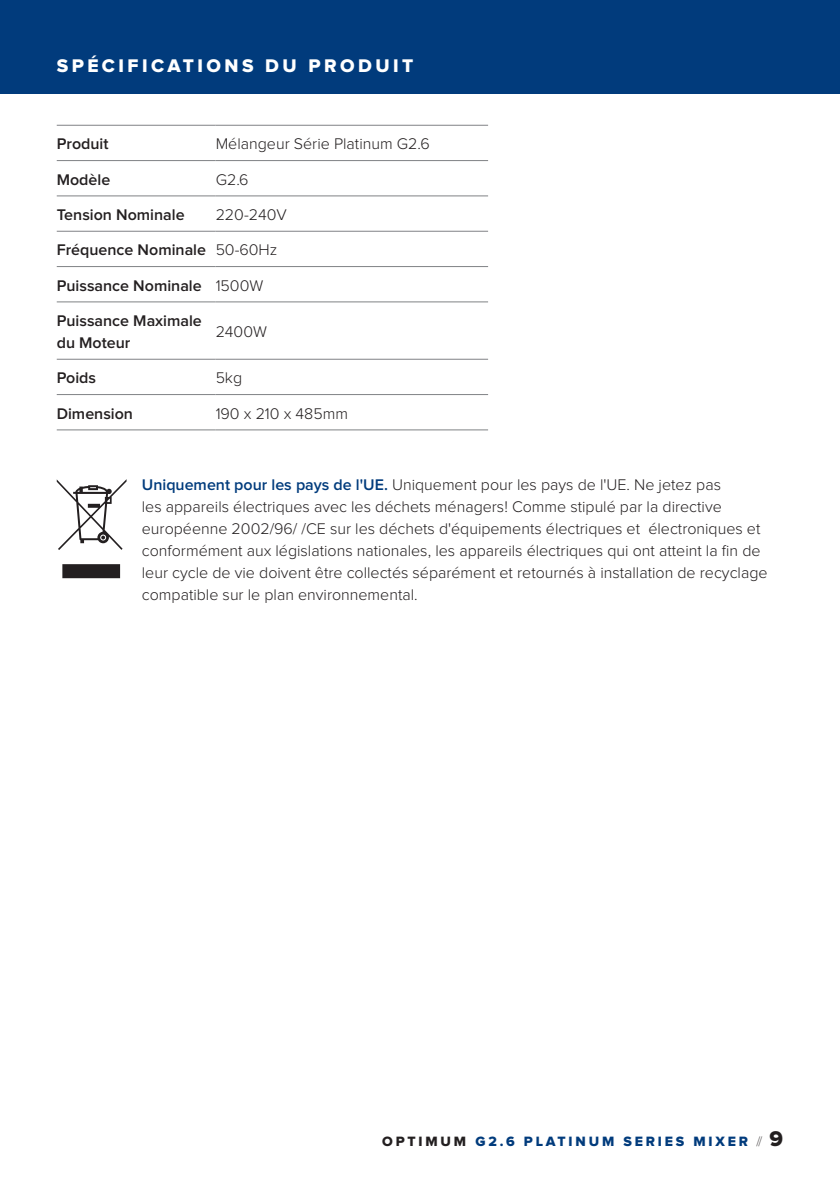
<style>
.page{position:relative;width:840px;height:1191px;background:#fff}
.page>*{position:absolute;margin:0;border:0;box-sizing:border-box;transform-origin:0 0}
.Page_Header_Right_Pa{font:19px "Proxima Nova Extrabld";letter-spacing:.18em;color:#fff}
.Body_no_indent_ENGLI{font:300 16px/22px "Proxima Nova";color:#231f20}
.Body_Table_ENGLISH{font:600 16px/22px "Proxima Nova";color:#231f20}
.Body_Table_ENGLISH-2{font:300 16px "Proxima Nova";color:#231f20}
.t1{font:14px "Proxima Nova Extrabld";letter-spacing:.2em;color:#013b7c}
.s1{font-weight:600;color:#013b7c}
.s2{color:#231f20}
.s3{font-family:"Proxima Nova";font-weight:100;color:#231f20}
.s4{font-size:22px;color:#231f20}
</style>
<div class="page">
<div style="left:0;top:0;width:839px;height:94px;background:#013b7c"></div>
<hr style="left:57px;top:125px;width:158px;height:1px;background:#808285">
<hr style="left:215px;top:125px;width:273px;height:1px;background:#808285">
<hr style="left:57px;top:160px;width:158px;height:1px;background:#808285">
<hr style="left:215px;top:160px;width:273px;height:1px;background:#808285">
<hr style="left:57px;top:195px;width:158px;height:1px;background:#808285">
<hr style="left:215px;top:195px;width:273px;height:1px;background:#808285">
<hr style="left:57px;top:231px;width:158px;height:1px;background:#808285">
<hr style="left:215px;top:231px;width:273px;height:1px;background:#808285">
<hr style="left:57px;top:266px;width:158px;height:1px;background:#808285">
<hr style="left:215px;top:266px;width:273px;height:1px;background:#808285">
<hr style="left:57px;top:301px;width:158px;height:1px;background:#808285">
<hr style="left:215px;top:301px;width:273px;height:1px;background:#808285">
<hr style="left:57px;top:359px;width:158px;height:1px;background:#808285">
<hr style="left:215px;top:359px;width:273px;height:1px;background:#808285">
<hr style="left:57px;top:394px;width:158px;height:1px;background:#808285">
<hr style="left:215px;top:394px;width:273px;height:1px;background:#808285">
<hr style="left:57px;top:429px;width:158px;height:1px;background:#808285">
<hr style="left:215px;top:429px;width:273px;height:1px;background:#808285">
<svg style="left:57px;top:479px;width:69px;height:99px"></svg>
<p class="Page_Header_Right_Pa" style="left:57px;top:57px;width:358px">SPÉCIFICATIONS DU PRODUIT</p>
<p class="Body_Table_ENGLISH" style="left:57px;top:134px;width:53px">Produit</p>
<p class="Body_Table_ENGLISH-2" style="left:215px;top:137px;width:215px">Mélangeur Série Platinum G2.6</p>
<p class="Body_Table_ENGLISH" style="left:57px;top:169px;width:55px">Modèle</p>
<p class="Body_Table_ENGLISH-2" style="left:215px;top:172px;width:34px">G2.6</p>
<p class="Body_Table_ENGLISH" style="left:57px;top:204px;width:129px">Tension Nominale</p>
<p class="Body_Table_ENGLISH-2" style="left:215px;top:207px;width:73px">220-240V</p>
<p class="Body_Table_ENGLISH" style="left:57px;top:239px;width:151px">Fréquence Nominale</p>
<p class="Body_Table_ENGLISH-2" style="left:215px;top:242px;width:63px">50-60Hz</p>
<p class="Body_Table_ENGLISH" style="left:57px;top:275px;width:146px">Puissance Nominale</p>
<p class="Body_Table_ENGLISH-2" style="left:215px;top:278px;width:49px">1500W</p>
<p class="Body_Table_ENGLISH" style="left:57px;top:310px;width:146px">Puissance Maximale du Moteur</p>
<p class="Body_Table_ENGLISH-2" style="left:215px;top:324px;width:53px">2400W</p>
<p class="Body_Table_ENGLISH" style="left:57px;top:367px;width:41px">Poids</p>
<p class="Body_Table_ENGLISH-2" style="left:215px;top:370px;width:28px">5kg</p>
<p class="Body_Table_ENGLISH" style="left:57px;top:403px;width:78px">Dimension</p>
<p class="Body_Table_ENGLISH-2" style="left:215px;top:406px;width:134px">190 x 210 x 485mm</p>
<p class="Body_no_indent_ENGLI" style="left:142px;top:474px;width:626px"><span class="s1">Uniquement pour les pays de l'UE.</span> Uniquement pour les pays de l'UE. Ne jetez pas<br>les appareils électriques avec les déchets ménagers! Comme stipulé par la directive européenne 2002/96/ /CE sur les déchets d'équipements électriques et électroniques et conformément aux législations nationales, les appareils électriques qui ont atteint la fin de leur cycle de vie doivent être collectés séparément et retournés à installation de recyclage compatible sur le plan environnemental.</p>
<p class="t1" style="left:382px;top:1135px;width:402px"><span class="s2">OPTIMUM</span> G2.6 PLATINUM SERIES MIXER <span class="s3">//</span> <span class="s4">9</span></p>
</div>
